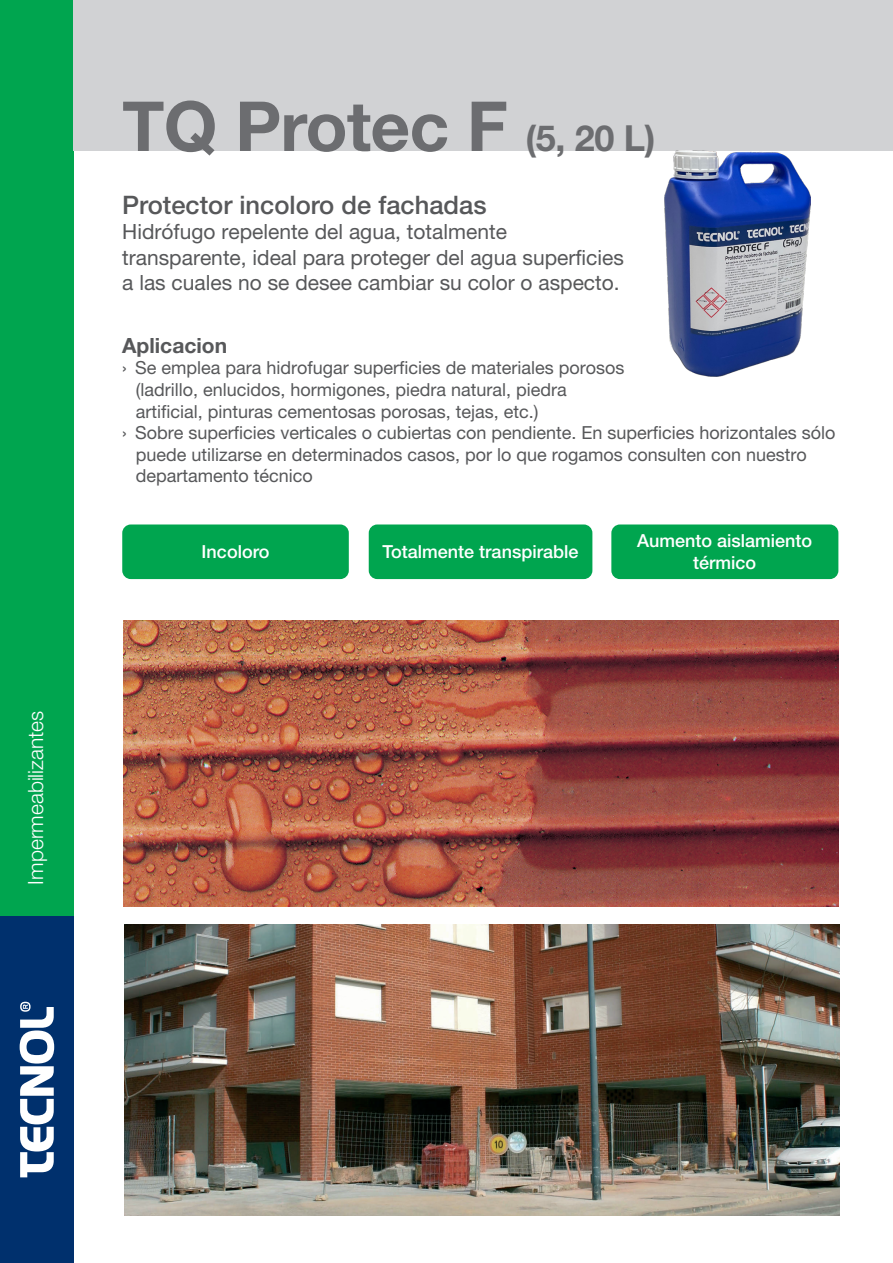
<style>
.page{position:relative;width:893px;height:1263px;background:#fff}
.page>*{position:absolute;margin:0;border:0;box-sizing:border-box;transform-origin:0 0}
.t1{font:700 69px "Helvetica Neue";letter-spacing:-.01em;color:#6c6d70}
.TITOLS{font:500 25.5px "Helvetica Neue";color:#57585a}
.Descripción{font:21px/25.2px "Helvetica Neue LT Pro";color:#57585a}
.t2{font:300 21px "Helvetica Neue";color:#fff}
.Descripción_esencial{font:700 21px "Helvetica Neue LT Pro";color:#57585a}
.t3{font:18px/21.6px "Helvetica Neue LT Pro";color:#57585a}
.Pastilles{font:500 18px/21.6px "Helvetica Neue LT Pro";color:#fff;text-align:center}
.s1{font-size:36px}
</style>
<div class="page">
<div style="left:0;top:0;width:74px;height:1263px;background:#00a54f"></div>
<div style="left:0;top:916px;width:74px;height:347px;background:#00306d"></div>
<svg style="left:20px;top:1002px;width:34px;height:175px"></svg>
<div style="left:74px;top:0;width:819px;height:150px;background:#d1d2d4"></div>
<img style="left:124px;top:924px;width:715px;height:292px">
<img style="left:123px;top:621px;width:716px;height:285px">
<div style="left:122px;top:524px;width:227px;height:55px;background:#00a54f;border-radius:9px"></div>
<div style="left:611px;top:524px;width:227px;height:55px;background:#00a54f;border-radius:9px"></div>
<div style="left:369px;top:524px;width:223px;height:55px;background:#00a54f;border-radius:9px"></div>
<img style="left:665px;top:151px;width:145px;height:226px">
<p class="t2" style="left:23px;top:884px;width:175px;rotate:-90deg">Impermeabilizantes</p>
<p class="t1" style="left:122px;top:84px;width:535px">TQ Protec F <span class="s1">(5, 20 L)</span></p>
<p class="TITOLS" style="left:122px;top:190px;width:366px">Protector incoloro de fachadas</p>
<p class="Descripción" style="left:122px;top:219px;width:503px">Hidrófugo repelente del agua, totalmente transparente, ideal para proteger del agua superficies a las cuales no se desee cambiar su color o aspecto.</p>
<p class="Descripción_esencial" style="left:122px;top:332px;width:106px">Aplicacion</p>
<p class="t3" style="left:136px;top:357px;width:490px;text-indent:-14px">› Se emplea para hidrofugar superficies de materiales porosos (ladrillo, enlucidos, hormigones, piedra natural, piedra artificial, pinturas cementosas porosas, tejas, etc.)</p>
<p class="t3" style="left:136px;top:422px;width:701px;text-indent:-14px">› Sobre superficies verticales o cubiertas con pendiente. En superficies horizontales sólo puede utilizarse en determinados casos, por lo que rogamos consulten con nuestro departamento técnico</p>
<p class="Pastilles" style="left:202px;top:541px;width:69px">Incoloro</p>
<p class="Pastilles" style="left:637px;top:530px;width:177px">Aumento aislamiento térmico</p>
<p class="Pastilles" style="left:383px;top:541px;width:197px">Totalmente transpirable</p>
</div>
